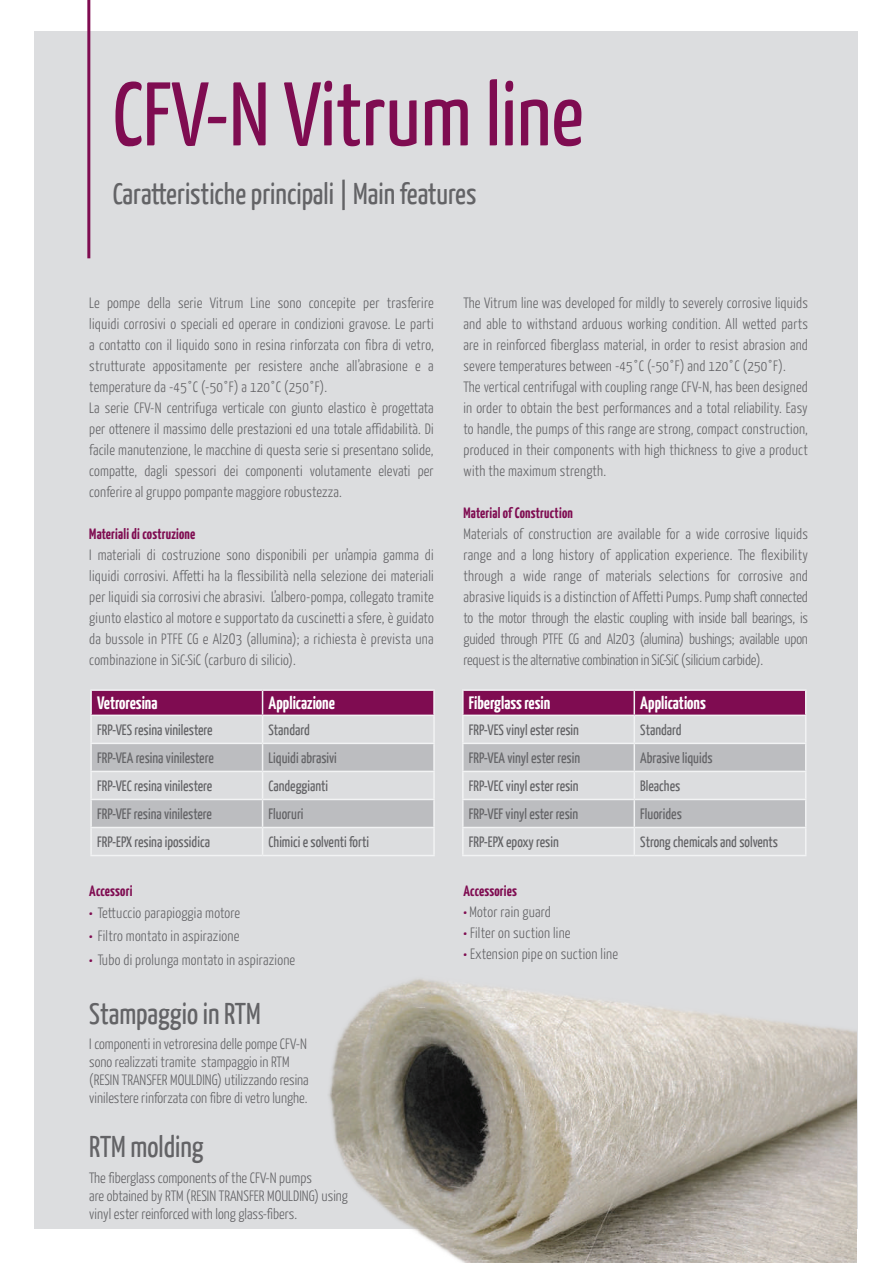
<style>
.page{position:relative;width:893px;height:1263px;background:#fff}
.page>*{position:absolute;margin:0;border:0;box-sizing:border-box;transform-origin:0 0}
.t1{font:90px "Yanone Kaffeesatz";color:#7f0c51}
.t2{font:30px "Yanone Kaffeesatz";color:#636366}
.t3{font:700 18px "Yanone Kaffeesatz";color:#fff}
.t4{font:300 15px/21px "Yanone Kaffeesatz";letter-spacing:.01em;color:#636366}
.t5{font:15px "Yanone Kaffeesatz";color:#636366}
.t6{font:700 15px "Yanone Kaffeesatz";letter-spacing:.015em;color:#7f0c51}
.s1{font-weight:700;color:#7f0c51}
</style>
<div class="page">
<div style="left:34px;top:31px;width:823px;height:1198px;background:#dcdddf"></div>
<hr style="left:87px;top:0;width:3px;height:258px;background:#7f0c51">
<hr style="left:90px;top:716px;width:2px;height:27px;background:#f2f3f4">
<hr style="left:433px;top:716px;width:2px;height:27px;background:#f2f3f4">
<hr style="left:90px;top:743px;width:173px;height:1px;background:#f2f3f4">
<hr style="left:90px;top:744px;width:2px;height:27px;background:#f2f3f4">
<hr style="left:263px;top:743px;width:172px;height:1px;background:#f2f3f4">
<hr style="left:433px;top:744px;width:2px;height:27px;background:#f2f3f4">
<hr style="left:90px;top:771px;width:173px;height:1px;background:#f2f3f4">
<hr style="left:90px;top:772px;width:2px;height:27px;background:#f2f3f4">
<hr style="left:263px;top:771px;width:172px;height:1px;background:#f2f3f4">
<hr style="left:433px;top:772px;width:2px;height:27px;background:#f2f3f4">
<hr style="left:90px;top:799px;width:173px;height:1px;background:#f2f3f4">
<hr style="left:90px;top:800px;width:2px;height:27px;background:#f2f3f4">
<hr style="left:263px;top:799px;width:172px;height:1px;background:#f2f3f4">
<hr style="left:433px;top:800px;width:2px;height:27px;background:#f2f3f4">
<hr style="left:90px;top:827px;width:173px;height:1px;background:#f2f3f4">
<hr style="left:90px;top:828px;width:2px;height:27px;background:#f2f3f4">
<hr style="left:263px;top:827px;width:172px;height:1px;background:#f2f3f4">
<hr style="left:433px;top:828px;width:2px;height:27px;background:#f2f3f4">
<hr style="left:90px;top:855px;width:173px;height:1px;background:#f2f3f4">
<hr style="left:263px;top:855px;width:172px;height:1px;background:#f2f3f4">
<hr style="left:90px;top:689px;width:173px;height:2px;background:#f2f3f4">
<hr style="left:90px;top:691px;width:2px;height:24px;background:#f2f3f4">
<hr style="left:263px;top:689px;width:172px;height:2px;background:#f2f3f4">
<svg style="left:91px;top:690px;width:343px;height:165px"></svg>
<hr style="left:433px;top:691px;width:2px;height:24px;background:#f2f3f4">
<hr style="left:90px;top:715px;width:173px;height:1px;background:#f2f3f4">
<hr style="left:263px;top:715px;width:172px;height:1px;background:#f2f3f4">
<hr style="left:462px;top:716px;width:2px;height:27px;background:#f2f3f4">
<hr style="left:462px;top:743px;width:172px;height:1px;background:#f2f3f4">
<hr style="left:462px;top:744px;width:2px;height:27px;background:#f2f3f4">
<hr style="left:462px;top:771px;width:172px;height:1px;background:#f2f3f4">
<hr style="left:462px;top:772px;width:2px;height:27px;background:#f2f3f4">
<hr style="left:462px;top:799px;width:172px;height:1px;background:#f2f3f4">
<hr style="left:462px;top:800px;width:2px;height:27px;background:#f2f3f4">
<hr style="left:462px;top:827px;width:172px;height:1px;background:#f2f3f4">
<hr style="left:462px;top:828px;width:2px;height:27px;background:#f2f3f4">
<hr style="left:462px;top:855px;width:172px;height:1px;background:#f2f3f4">
<hr style="left:634px;top:855px;width:172px;height:1px;background:#f2f3f4">
<hr style="left:462px;top:689px;width:172px;height:2px;background:#f2f3f4">
<hr style="left:462px;top:691px;width:2px;height:24px;background:#f2f3f4">
<hr style="left:634px;top:689px;width:172px;height:2px;background:#f2f3f4">
<svg style="left:463px;top:690px;width:343px;height:165px"></svg>
<hr style="left:462px;top:715px;width:172px;height:1px;background:#f2f3f4">
<hr style="left:634px;top:715px;width:172px;height:1px;background:#f2f3f4">
<img style="left:329px;top:979px;width:527px;height:284px">
<h1 class="t1" style="left:113px;top:59px;width:473px">CFV-N Vitrum line</h1>
<h2 class="t2" style="left:113px;top:176px;width:365px">Caratteristiche principali | Main features</h2>
<p class="t4" style="left:89px;top:292px;width:346px">Le pompe della serie Vitrum Line sono concepite per trasferire liquidi corrosivi o speciali ed operare in condizioni gravose. Le parti a contatto con il liquido sono in resina rinforzata con fibra di vetro, strutturate appositamente per resistere anche all’abrasione e a temperature da -45°C (-50°F) a 120°C (250°F).<br>La serie CFV-N centrifuga verticale con giunto elastico è progettata per ottenere il massimo delle prestazioni ed una totale affidabilità. Di facile manutenzione, le macchine di questa serie si presentano solide, compatte, dagli spessori dei componenti volutamente elevati per conferire al gruppo pompante maggiore robustezza.</p>
<p class="t6" style="left:89px;top:525px;width:108px">Materiali di costruzione</p>
<p class="t4" style="left:89px;top:544px;width:346px;text-align:justify">I materiali di costruzione sono disponibili per un’ampia gamma di liquidi corrosivi. Affetti ha la flessibilità nella selezione dei materiali per liquidi sia corrosivi che abrasivi. L’albero-pompa, collegato tramite giunto elastico al motore e supportato da cuscinetti a sfere, è guidato da bussole in PTFE CG e Al2O3 (allumina); a richiesta è prevista una combinazione in SiC-SiC (carburo di silicio).</p>
<p class="t3" style="left:97px;top:692px;width:62px">Vetroresina</p>
<p class="t3" style="left:269px;top:692px;width:68px">Applicazione</p>
<p class="t5" style="left:97px;top:720px;width:117px">FRP-VES resina vinilestere</p>
<p class="t5" style="left:269px;top:720px;width:43px">Standard</p>
<p class="t5" style="left:97px;top:748px;width:118px">FRP-VEA resina vinilestere</p>
<p class="t5" style="left:269px;top:748px;width:70px">Liquidi abrasivi</p>
<p class="t5" style="left:97px;top:777px;width:117px">FRP-VEC resina vinilestere</p>
<p class="t5" style="left:269px;top:777px;width:61px">Candeggianti</p>
<p class="t5" style="left:97px;top:805px;width:116px">FRP-VEF resina vinilestere</p>
<p class="t5" style="left:269px;top:805px;width:37px">Fluoruri</p>
<p class="t5" style="left:97px;top:833px;width:114px">FRP-EPX resina ipossidica</p>
<p class="t5" style="left:269px;top:833px;width:102px">Chimici e solventi forti</p>
<p class="t6" style="left:89px;top:881px;width:45px">Accessori</p>
<p class="t4" style="left:89px;top:902px;width:152px"><span class="s1">•</span> Tettuccio parapioggia motore</p>
<p class="t4" style="left:89px;top:924px;width:151px"><span class="s1">•</span> Filtro montato in aspirazione</p>
<p class="t4" style="left:89px;top:948px;width:207px"><span class="s1">•</span> Tubo di prolunga montato in aspirazione</p>
<h2 class="t2" style="left:89px;top:995px;width:173px">Stampaggio in RTM</h2>
<p class="t4" style="left:89px;top:1034px;width:221px;line-height:18px">I componenti in vetroresina delle pompe CFV-N sono realizzati tramite stampaggio in RTM (RESIN TRANSFER MOULDING) utilizzando resina vinilestere rinforzata con fibre di vetro lunghe.</p>
<h2 class="t2" style="left:89px;top:1128px;width:116px">RTM molding</h2>
<p class="t4" style="left:89px;top:1168px;width:260px;line-height:18px">The fiberglass components of the CFV-N pumps<br>are obtained by RTM (RESIN TRANSFER MOULDING) using vinyl ester reinforced with long glass-fibers.</p>
<p class="t4" style="left:463px;top:292px;width:346px">The Vitrum line was developed for mildly to severely corrosive liquids and able to withstand arduous working condition. All wetted parts are in reinforced fiberglass material, in order to resist abrasion and severe temperatures between -45°C (-50°F) and 120°C (250°F).<br>The vertical centrifugal with coupling range CFV-N, has been designed in order to obtain the best performances and a total reliability. Easy to handle, the pumps of this range are strong, compact construction, produced in their components with high thickness to give a product with the maximum strength.</p>
<p class="t6" style="left:463px;top:504px;width:111px">Material of Construction</p>
<p class="t4" style="left:463px;top:523px;width:346px;text-align:justify">Materials of construction are available for a wide corrosive liquids range and a long history of application experience. The flexibility through a wide range of materials selections for corrosive and abrasive liquids is a distinction of Affetti Pumps. Pump shaft connected to the motor through the elastic coupling with inside ball bearings, is guided through PTFE CG and Al2O3 (alumina) bushings; available upon request is the alternative combination in SiC-SiC (silicium carbide).</p>
<p class="t3" style="left:469px;top:692px;width:83px">Fiberglass resin</p>
<p class="t3" style="left:640px;top:692px;width:67px">Applications</p>
<p class="t5" style="left:469px;top:720px;width:112px">FRP-VES vinyl ester resin</p>
<p class="t5" style="left:640px;top:720px;width:43px">Standard</p>
<p class="t5" style="left:469px;top:748px;width:113px">FRP-VEA vinyl ester resin</p>
<p class="t5" style="left:640px;top:748px;width:74px">Abrasive liquids</p>
<p class="t5" style="left:469px;top:777px;width:111px">FRP-VEC vinyl ester resin</p>
<p class="t5" style="left:640px;top:777px;width:41px">Bleaches</p>
<p class="t5" style="left:469px;top:805px;width:111px">FRP-VEF vinyl ester resin</p>
<p class="t5" style="left:640px;top:805px;width:43px">Fluorides</p>
<p class="t5" style="left:469px;top:833px;width:91px">FRP-EPX epoxy resin</p>
<p class="t5" style="left:640px;top:833px;width:139px">Strong chemicals and solvents</p>
<p class="t6" style="left:463px;top:881px;width:55px">Accessories</p>
<p class="t4" style="left:463px;top:900px;width:89px"><span class="s1">•</span> Motor rain guard</p>
<p class="t4" style="left:463px;top:921px;width:109px"><span class="s1">•</span> Filter on suction line</p>
<p class="t4" style="left:463px;top:942px;width:156px"><span class="s1">•</span> Extension pipe on suction line</p>
</div>
